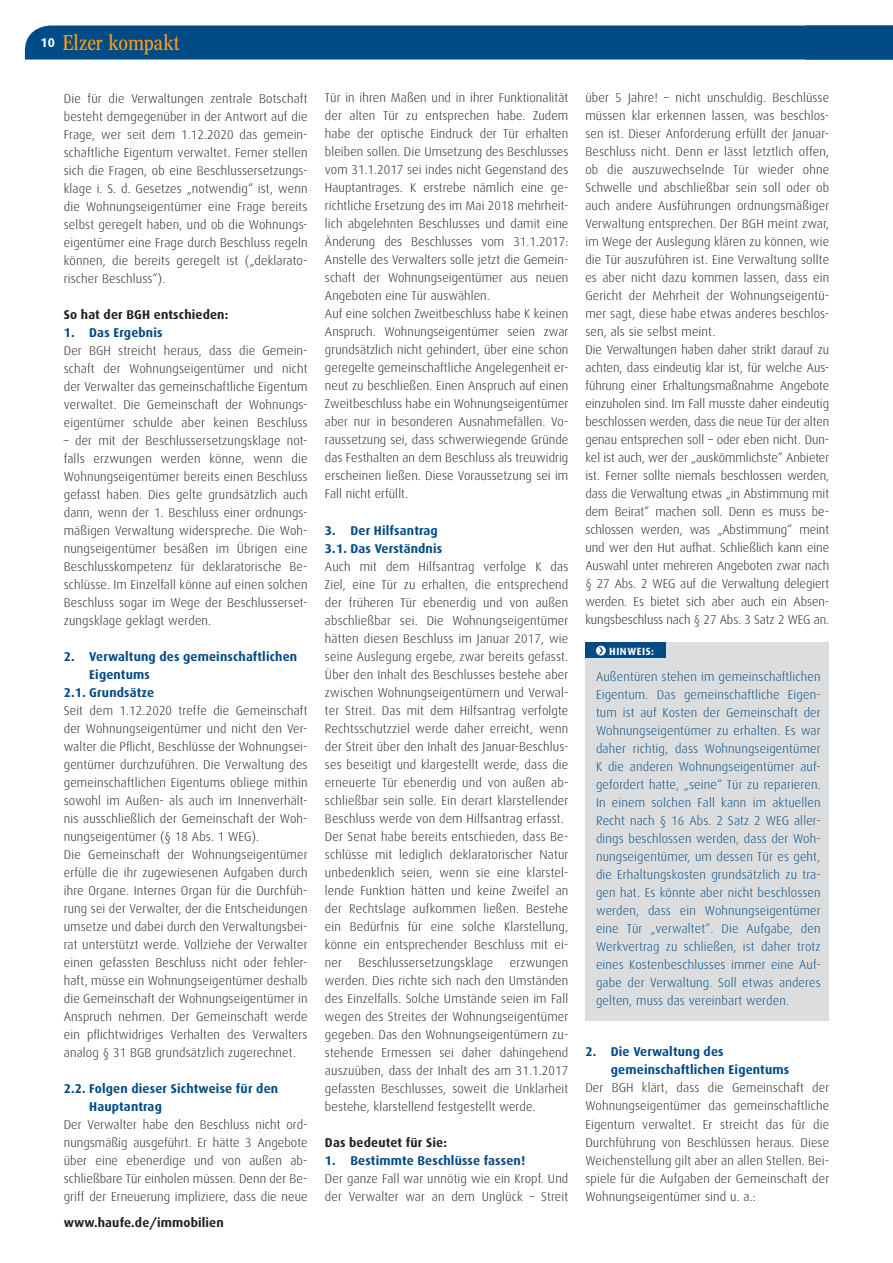
<style>
.page{position:relative;width:893px;height:1263px;background:#fff}
.page>*{position:absolute;margin:0;border:0;box-sizing:border-box;transform-origin:0 0}
.t1{font:21px "Concorde Nova";color:#f99d1c}
.t2{font:300 12.75px/18px "Dax";letter-spacing:.01em;color:#231f20;text-align:justify}
.t3{font:300 12.75px/18px "Dax";letter-spacing:.01em;color:#004b85;text-align:justify}
.t4{font:700 12.75px/18px "Dax";letter-spacing:.01em;color:#004b85}
.t5{font:700 12.75px "Dax";letter-spacing:.01em;color:#231f20}
.t6{font:700 12.75px "Dax";color:#fff}
.t7{font:700 10.5px "Dax";color:#fff}
</style>
<div class="page">
<div style="left:25px;top:26px;width:868px;height:34px;background:#004b85"></div>
<div style="left:585px;top:642px;width:244px;height:378px;background:#dcddde"></div>
<div style="left:585px;top:642px;width:81px;height:16px;background:#004b85"></div>
<svg style="left:596px;top:646px;width:10px;height:9px"></svg>
<svg style="left:599px;top:647px;width:4px;height:7px"></svg>
<p class="t6" style="left:40px;top:35px;width:16px">10</p>
<h1 class="t1" style="left:63px;top:31px;width:118px">Elzer kompakt</h1>
<p class="t2" style="left:64px;top:89px;width:245px">Die für die Verwaltungen zentrale Botschaft besteht demgegenüber in der Antwort auf die Frage, wer seit dem 1.12.2020 das gemein&shy;schaftliche Eigentum verwaltet. Ferner stellen sich die Fragen, ob eine Beschlussersetzungs&shy;klage i. S. d. Gesetzes „notwendig“ ist, wenn die Wohnungseigentümer eine Frage bereits selbst geregelt haben, und ob die Wohnungs&shy;eigentümer eine Frage durch Beschluss regeln können, die bereits geregelt ist („deklarato&shy;rischer Beschluss“).</p>
<p class="t5" style="left:64px;top:307px;width:166px">So hat der BGH entschieden:</p>
<p class="t4" style="left:64px;top:323px;width:100px">1. Das Ergebnis</p>
<p class="t2" style="left:64px;top:341px;width:245px">Der BGH streicht heraus, dass die Gemein&shy;schaft der Wohnungseigentümer und nicht der Verwalter das gemeinschaftliche Eigentum verwaltet. Die Gemeinschaft der Wohnungs&shy;eigentümer schulde aber keinen Beschluss</p>
<p class="t2" style="left:64px;top:431px;width:245px">– der mit der Beschlussersetzungsklage not&shy;falls erzwungen werden könne, wenn die Wohnungseigentümer bereits einen Beschluss gefasst haben. Dies gelte grundsätzlich auch dann, wenn der 1. Beschluss einer ordnungs&shy;mäßigen Verwaltung widerspreche. Die Woh&shy;nungseigentümer besäßen im Übrigen eine Beschlusskompetenz für deklaratorische Be&shy;schlüsse. Im Einzelfall könne auf einen solchen Beschluss sogar im Wege der Beschlusserset&shy;zungsklage geklagt werden.</p>
<p class="t4" style="left:64px;top:647px;width:235px">2. Verwaltung des gemeinschaftlichen</p>
<p class="t4" style="left:89px;top:665px;width:62px">Eigentums</p>
<p class="t4" style="left:64px;top:683px;width:92px">2.1. Grundsätze</p>
<p class="t2" style="left:64px;top:701px;width:245px;text-align:left">Seit dem 1.12.2020 treffe die Gemeinschaft der Wohnungseigentümer und nicht den Ver&shy;walter die Pflicht, Beschlüsse der Wohnungsei&shy;gentümer durchzuführen. Die Verwaltung des gemeinschaftlichen Eigentums obliege mithin sowohl im Außen- als auch im Innenverhält&shy;nis ausschließlich der Gemeinschaft der Woh&shy;nungseigentümer (§ 18 Abs. 1 WEG).<br>Die Gemeinschaft der Wohnungseigentümer erfülle die ihr zugewiesenen Aufgaben durch ihre Organe. Internes Organ für die Durchfüh&shy;rung sei der Verwalter, der die Entscheidungen umsetze und dabei durch den Verwaltungsbei&shy;rat unterstützt werde. Vollziehe der Verwalter einen gefassten Beschluss nicht oder fehler&shy;haft, müsse ein Wohnungseigentümer deshalb die Gemeinschaft der Wohnungseigentümer in Anspruch nehmen. Der Gemeinschaft werde ein pflichtwidriges Verhalten des Verwalters analog § 31 BGB grundsätzlich zugerechnet.</p>
<p class="t4" style="left:89px;top:1079px;width:190px;text-indent:-26px">2.2. Folgen dieser Sichtweise für den<br>Hauptantrag</p>
<p class="t2" style="left:64px;top:1115px;width:245px">Der Verwalter habe den Beschluss nicht ord&shy;nungsmäßig ausgeführt. Er hätte 3 Angebote über eine ebenerdige und von außen ab&shy;schließbare Tür einholen müssen. Denn der Be&shy;griff der Erneuerung impliziere, dass die neue</p>
<p class="t5" style="left:64px;top:1216px;width:162px">www.haufe.de/immobilien</p>
<p class="t2" style="left:325px;top:89px;width:245px;text-align:left">Tür in ihren Maßen und in ihrer Funktionalität der alten Tür zu entsprechen habe. Zudem habe der optische Eindruck der Tür erhalten bleiben sollen. Die Umsetzung des Beschlusses vom 31.1.2017 sei indes nicht Gegenstand des Hauptantrages. K erstrebe nämlich eine ge&shy;richtliche Ersetzung des im Mai 2018 mehrheit&shy;lich abgelehnten Beschlusses und damit eine Änderung des Beschlusses vom 31.1.2017:<br>Anstelle des Verwalters solle jetzt die Gemein&shy;schaft der Wohnungseigentümer aus neuen Angeboten eine Tür auswählen.<br>Auf eine solchen Zweitbeschluss habe K keinen Anspruch. Wohnungseigentümer seien zwar grundsätzlich nicht gehindert, über eine schon geregelte gemeinschaftliche Angelegenheit er&shy;neut zu beschließen. Einen Anspruch auf einen Zweitbeschluss habe ein Wohnungseigentümer aber nur in besonderen Ausnahmefällen. Vo&shy;raussetzung sei, dass schwerwiegende Gründe das Festhalten an dem Beschluss als treuwidrig erscheinen ließen. Diese Voraussetzung sei im Fall nicht erfüllt.</p>
<p class="t4" style="left:325px;top:521px;width:119px">3. Der Hilfsantrag<br>3.1. Das Verständnis</p>
<p class="t2" style="left:325px;top:557px;width:245px;text-align:left">Auch mit dem Hilfsantrag verfolge K das Ziel, eine Tür zu erhalten, die entsprechend der früheren Tür ebenerdig und von außen abschließbar sei. Die Wohnungseigentümer hätten diesen Beschluss im Januar 2017, wie seine Auslegung ergebe, zwar bereits gefasst.<br>Über den Inhalt des Beschlusses bestehe aber zwischen Wohnungseigentümern und Verwal&shy;ter Streit. Das mit dem Hilfsantrag verfolgte Rechtsschutzziel werde daher erreicht, wenn der Streit über den Inhalt des Januar-Beschlus&shy;ses beseitigt und klargestellt werde, dass die erneuerte Tür ebenerdig und von außen ab&shy;schließbar sein solle. Ein derart klarstellender Beschluss werde von dem Hilfsantrag erfasst.<br>Der Senat habe bereits entschieden, dass Be&shy;schlüsse mit lediglich deklaratorischer Natur unbedenklich seien, wenn sie eine klarstel&shy;lende Funktion hätten und keine Zweifel an der Rechtslage aufkommen ließen. Bestehe ein Bedürfnis für eine solche Klarstellung, könne ein entsprechender Beschluss mit ei&shy;ner</p>
<p class="t2" style="left:358px;top:953px;width:136px">Beschlussersetzungsklage</p>
<p class="t2" style="left:325px;top:953px;width:245px;text-indent:185px">erzwungen werden. Dies richte sich nach den Umständen des Einzelfalls. Solche Umstände seien im Fall wegen des Streites der Wohnungseigentümer gegeben. Das den Wohnungseigentümern zu&shy;stehende Ermessen sei daher dahingehend auszuüben, dass der Inhalt des am 31.1.2017 gefassten Beschlusses, soweit die Unklarheit bestehe, klarstellend festgestellt werde.</p>
<p class="t5" style="left:325px;top:1135px;width:123px">Das bedeutet für Sie:</p>
<p class="t4" style="left:325px;top:1151px;width:202px">1. Bestimmte Beschlüsse fassen!</p>
<p class="t2" style="left:325px;top:1169px;width:245px">Der ganze Fall war unnötig wie ein Kropf. Und der Verwalter war an dem Unglück – Streit</p>
<p class="t2" style="left:585px;top:89px;width:245px;text-align:left">über 5 Jahre! – nicht unschuldig. Beschlüsse müssen klar erkennen lassen, was beschlos&shy;sen ist. Dieser Anforderung erfüllt der Januar-Beschluss nicht. Denn er lässt letztlich offen, ob die auszuwechselnde Tür wieder ohne Schwelle und abschließbar sein soll oder ob auch andere Ausführungen ordnungsmäßiger Verwaltung entsprechen. Der BGH meint zwar, im Wege der Auslegung klären zu können, wie die Tür auszuführen ist. Eine Verwaltung sollte es aber nicht dazu kommen lassen, dass ein Gericht der Mehrheit der Wohnungseigentü&shy;mer sagt, diese habe etwas anderes beschlos&shy;sen, als sie selbst meint.<br>Die Verwaltungen haben daher strikt darauf zu achten, dass eindeutig klar ist, für welche Aus&shy;führung einer Erhaltungsmaßnahme Angebote einzuholen sind. Im Fall musste daher eindeutig beschlossen werden, dass die neue Tür der alten genau entsprechen soll – oder eben nicht. Dun&shy;kel ist auch, wer der „auskömmlichste“ Anbieter ist. Ferner sollte niemals beschlossen werden, dass die Verwaltung etwas „in Abstimmung mit dem Beirat“ machen soll. Denn es muss be&shy;schlossen werden, was „Abstimmung“ meint und wer den Hut aufhat. Schließlich kann eine Auswahl unter mehreren Angeboten zwar nach § 27 Abs. 2 WEG auf die Verwaltung delegiert werden. Es bietet sich aber auch ein Absen&shy;kungsbeschluss nach § 27 Abs. 3 Satz 2 WEG an.</p>
<p class="t7" style="left:609px;top:645px;width:14px">Hinweis</p>
<p class="t7" style="left:651px;top:645px;width:4px">:</p>
<p class="t3" style="left:596px;top:667px;width:226px">Außentüren stehen im gemeinschaftlichen Eigentum. Das gemeinschaftliche Eigen&shy;tum ist auf Kosten der Gemeinschaft der Wohnungseigentümer zu erhalten. Es war daher richtig, dass Wohnungseigentümer K die anderen Wohnungseigentümer auf&shy;gefordert hatte, „seine“ Tür zu reparieren.<br>In einem solchen Fall kann im aktuellen Recht nach § 16 Abs. 2 Satz 2 WEG aller&shy;dings beschlossen werden, dass der Woh&shy;nungseigentümer, um dessen Tür es geht, die Erhaltungskosten grundsätzlich zu tra&shy;gen hat. Es könnte aber nicht beschlossen werden, dass ein Wohnungseigentümer eine Tür „verwaltet“. Die Aufgabe, den Werkvertrag zu schließen, ist daher trotz eines Kostenbeschlusses immer eine Auf&shy;gabe der Verwaltung. Soll etwas anderes gelten, muss das vereinbart werden.</p>
<p class="t4" style="left:611px;top:1043px;width:180px;text-indent:-26px">2. Die Verwaltung des gemeinschaftlichen Eigentums</p>
<p class="t2" style="left:585px;top:1079px;width:245px">Der BGH klärt, dass die Gemeinschaft der Wohnungseigentümer das gemeinschaftliche Eigentum verwaltet. Er streicht das für die Durchführung von Beschlüssen heraus. Diese Weichenstellung gilt aber an allen Stellen. Bei&shy;spiele für die Aufgaben der Gemeinschaft der Wohnungseigentümer sind u. a.:</p>
</div>
